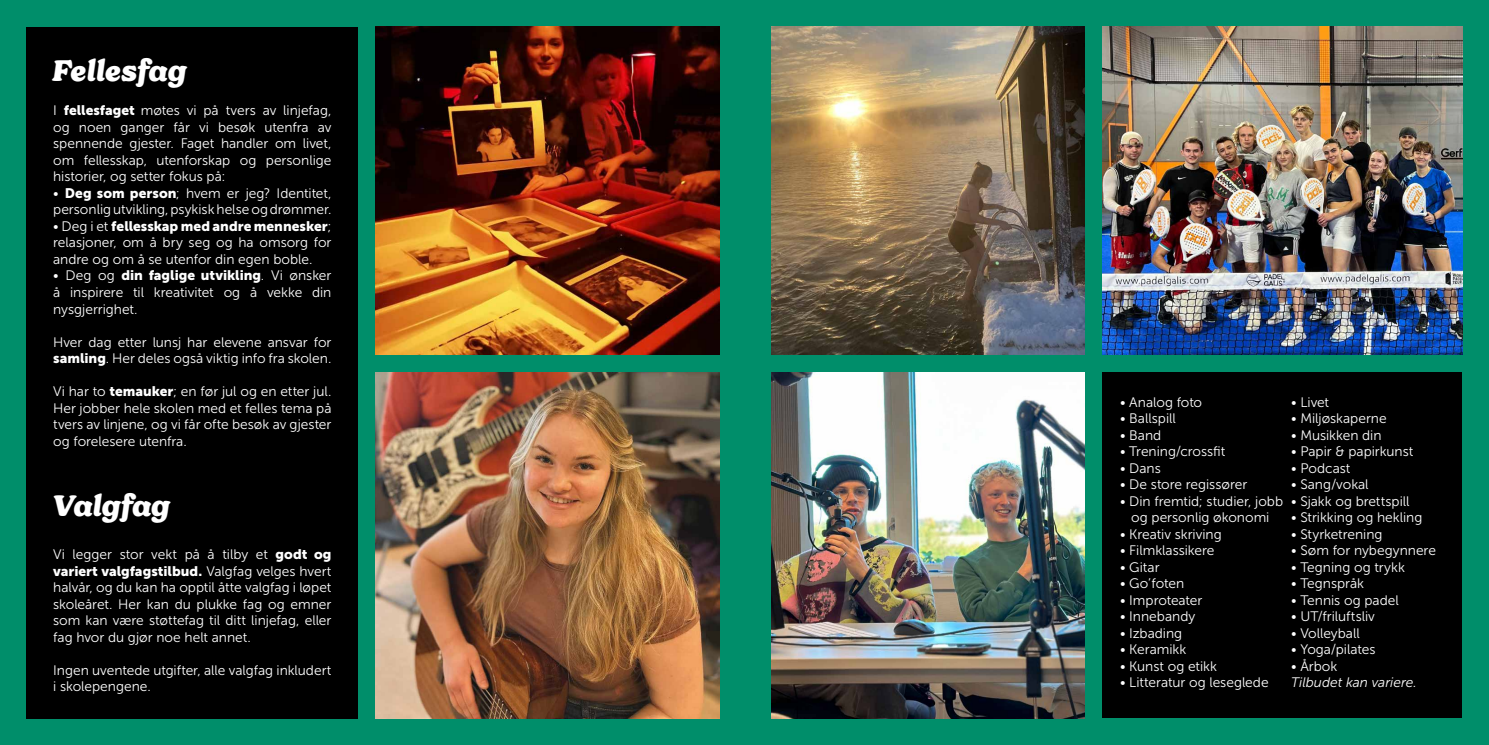
<style>
.page{position:relative;width:1489px;height:745px;background:#fff}
.page>*{position:absolute;margin:0;border:0;box-sizing:border-box;transform-origin:0 0}
.t1{font:italic 28.75px "Chinook Custom";color:#fff}
.t2{font:13.75px/16.5px "Museo Sans 300";color:#fff}
.t3{font:13.75px "Museo Sans 900";color:#fff}
.t4{font:italic 13.75px "Museo Sans 300";letter-spacing:-.005em;color:#fff}
.s1{font-family:"Museo Sans 900"}
.s2{font-family:"Museo Sans 300"}
</style>
<div class="page">
<div style="left:0;top:0;width:1488px;height:744px;background:#008e6a"></div>
<img style="left:376px;top:27px;width:343px;height:327px">
<img style="left:1102px;top:27px;width:360px;height:327px">
<img style="left:771px;top:372px;width:313px;height:346px">
<img style="left:771px;top:27px;width:313px;height:327px">
<div style="left:27px;top:27px;width:331px;height:691px;background:#000"></div>
<img style="left:376px;top:372px;width:343px;height:346px">
<div style="left:1102px;top:372px;width:360px;height:346px;background:#000"></div>
<h1 class="t1" style="left:53px;top:52px;width:135px">Fellesfag</h1>
<p class="t2" style="left:53px;top:102px;width:280px;text-align:justify">I <span class="s1">fellesfaget</span> møtes vi på tvers av linjefag, og noen ganger får vi besøk utenfra av spennende gjester. Faget handler om livet, om fellesskap, utenforskap og personlige historier, og setter fokus på:</p>
<p class="t2" style="left:53px;top:185px;width:280px">• <span class="s1">Deg som person</span>; hvem er jeg? Identitet, personlig utvikling, psykisk helse og drømmer.</p>
<p class="t3" style="left:53px;top:218px;width:280px"><span class="s2">• Deg i et</span> fellesskap med andre mennesker<span class="s2">;</span></p>
<p class="t2" style="left:53px;top:234px;width:280px">relasjoner, om å bry seg og ha omsorg for andre og om å se utenfor din egen boble.</p>
<p class="t3" style="left:53px;top:268px;width:280px"><span class="s2">• Deg og</span> din faglige utvikling<span class="s2">. Vi ønsker</span></p>
<p class="t2" style="left:53px;top:284px;width:280px">å inspirere til kreativitet og å vekke din nysgjerrighet.</p>
<p class="t2" style="left:53px;top:333px;width:280px">Hver dag etter lunsj har elevene ansvar for <span class="s1">samling</span>. Her deles også viktig info fra skolen.</p>
<p class="t2" style="left:53px;top:383px;width:280px;text-align:justify">Vi har to <span class="s1">temauker</span>; en før jul og en etter jul.<br>Her jobber hele skolen med et felles tema på tvers av linjene, og vi får ofte besøk av gjester og forelesere utenfra.</p>
<h1 class="t1" style="left:53px;top:487px;width:119px">Valgfag</h1>
<p class="t2" style="left:53px;top:546px;width:280px">Vi legger stor vekt på å tilby et <span class="s1">godt og</span></p>
<p class="t3" style="left:53px;top:562px;width:280px">variert valgfagstilbud. <span class="s2">Valgfag velges hvert</span></p>
<p class="t2" style="left:53px;top:579px;width:280px;text-align:justify">halvår, og du kan ha opptil åtte valgfag i løpet skoleåret. Her kan du plukke fag og emner som kan være støttefag til ditt linjefag, eller fag hvor du gjør noe helt annet.</p>
<p class="t2" style="left:53px;top:661px;width:280px">Ingen uventede utgifter, alle valgfag inkludert i skolepengene.</p>
<p class="t2" style="left:1119px;top:393px;width:84px">• Analog foto</p>
<p class="t2" style="left:1119px;top:410px;width:57px">• Ballspill</p>
<p class="t2" style="left:1119px;top:426px;width:43px">• Band</p>
<p class="t2" style="left:1119px;top:443px;width:107px">• Trening/crossfit</p>
<p class="t2" style="left:1119px;top:459px;width:42px">• Dans</p>
<p class="t2" style="left:1119px;top:476px;width:129px">• De store regissører</p>
<p class="t2" style="left:1119px;top:492px;width:164px;text-align:center">• Din fremtid; studier, jobb og personlig økonomi</p>
<p class="t2" style="left:1119px;top:525px;width:103px">• Kreativ skriving</p>
<p class="t2" style="left:1119px;top:542px;width:96px">• Filmklassikere</p>
<p class="t2" style="left:1119px;top:558px;width:41px">• Gitar</p>
<p class="t2" style="left:1119px;top:575px;width:66px">• Go’foten</p>
<p class="t2" style="left:1119px;top:591px;width:84px">• Improteater</p>
<p class="t2" style="left:1119px;top:608px;width:77px">• Innebandy</p>
<p class="t2" style="left:1119px;top:624px;width:64px">• Izbading</p>
<p class="t2" style="left:1119px;top:641px;width:68px">• Keramikk</p>
<p class="t2" style="left:1119px;top:657px;width:98px">• Kunst og etikk</p>
<p class="t2" style="left:1119px;top:674px;width:150px">• Litteratur og leseglede</p>
<p class="t2" style="left:1290px;top:393px;width:40px">• Livet</p>
<p class="t2" style="left:1290px;top:410px;width:97px">• Miljøskaperne</p>
<p class="t2" style="left:1290px;top:426px;width:92px">• Musikken din</p>
<p class="t2" style="left:1290px;top:443px;width:124px">• Papir &amp; papirkunst</p>
<p class="t2" style="left:1290px;top:459px;width:61px">• Podcast</p>
<p class="t2" style="left:1290px;top:476px;width:79px">• Sang/vokal</p>
<p class="t2" style="left:1290px;top:492px;width:120px">• Sjakk og brettspill</p>
<p class="t2" style="left:1290px;top:509px;width:133px">• Strikking og hekling</p>
<p class="t2" style="left:1290px;top:525px;width:93px">• Styrketrening</p>
<p class="t2" style="left:1290px;top:542px;width:146px">• Søm for nybegynnere</p>
<p class="t2" style="left:1290px;top:558px;width:115px">• Tegning og trykk</p>
<p class="t2" style="left:1290px;top:575px;width:74px">• Tegnspråk</p>
<p class="t2" style="left:1290px;top:591px;width:109px">• Tennis og padel</p>
<p class="t2" style="left:1290px;top:608px;width:85px">• UT/friluftsliv</p>
<p class="t2" style="left:1290px;top:624px;width:70px">• Volleyball</p>
<p class="t2" style="left:1290px;top:641px;width:86px">• Yoga/pilates</p>
<p class="t2" style="left:1290px;top:657px;width:48px">• Årbok</p>
<p class="t4" style="left:1290px;top:674px;width:127px">Tilbudet kan variere.</p>
</div>
